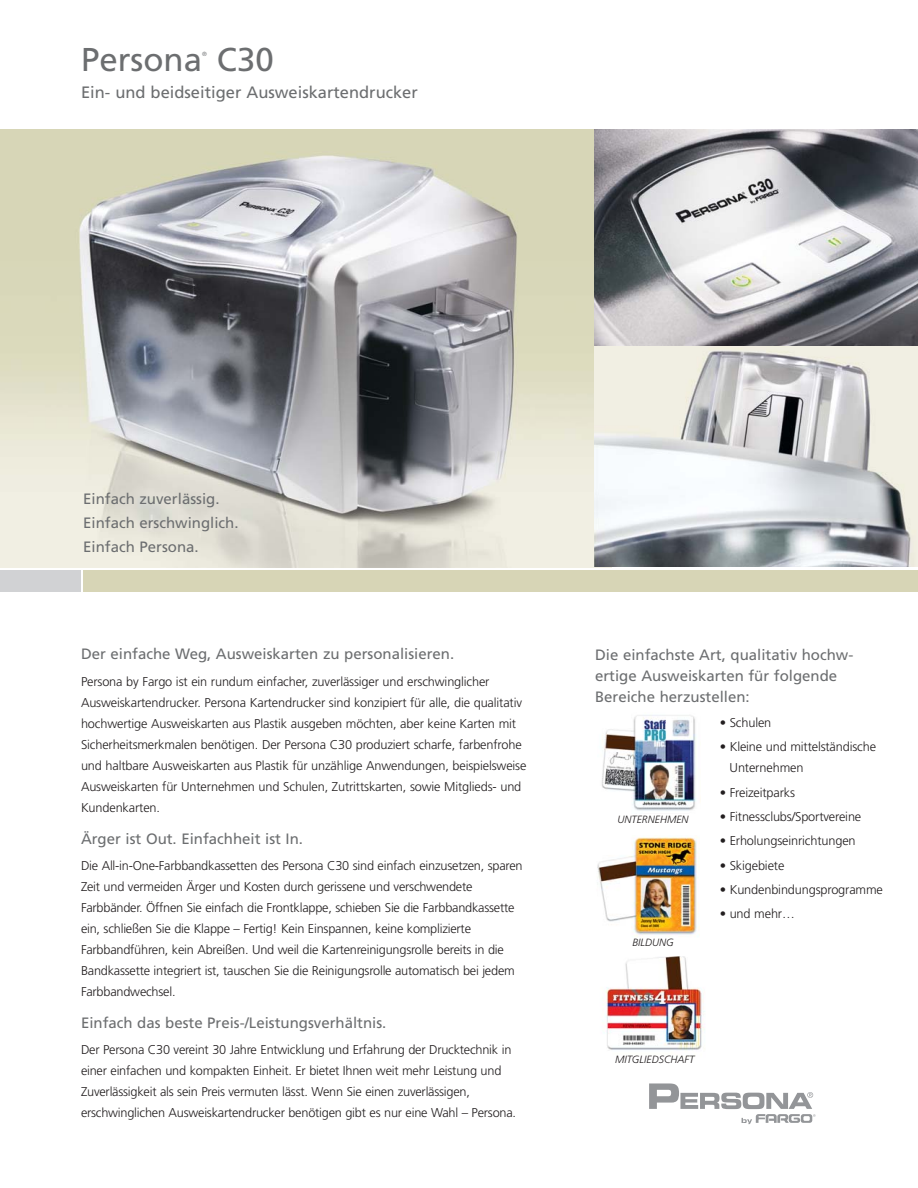
<style>
.page{position:relative;width:918px;height:1188px;background:#fff}
.page>*{position:absolute;margin:0;border:0;box-sizing:border-box;transform-origin:0 0}
.t1{font:33px "Frutiger LT Std";color:#6c6e70}
.t2{font:16.5px "Frutiger LT Std";color:#6c6e70}
.t3{font:15px/24px "Frutiger LT Std";color:#6c6e70}
.t4{font:300 12.75px/21px "Frutiger LT Std";letter-spacing:-.015em;color:#231f20}
.t5{font:italic 300 10.5px "Frutiger LT Std";color:#231f20}
.t6{font:300 6px "Frutiger LT Std";color:#6c6e70}
</style>
<div class="page">
<img style="left:0;top:130px;width:594px;height:437px">
<svg style="left:649px;top:1083px;width:167px;height:41px"></svg>
<img style="left:594px;top:346px;width:324px;height:221px">
<svg style="left:594px;top:130px;width:324px;height:216px"></svg>
<div style="left:0;top:570px;width:81px;height:21px;background:#d1d2d4"></div>
<div style="left:83px;top:570px;width:835px;height:21px;background:#d7d5b6"></div>
<img style="left:605px;top:956px;width:100px;height:94px">
<img style="left:602px;top:715px;width:94px;height:96px">
<img style="left:597px;top:837px;width:102px;height:100px">
<h1 class="t1" style="left:81px;top:46px;width:123px">Persona</h1>
<p class="t6" style="left:202px;top:52px;width:6px">®</p>
<h1 class="t1" style="left:217px;top:46px;width:58px">C30</h1>
<p class="t2" style="left:81px;top:85px;width:338px">Ein- und beidseitiger Ausweiskartendrucker</p>
<p class="t3" style="left:83px;top:487px;width:157px">Einfach zuverlässig.<br>Einfach erschwinglich.<br>Einfach Persona.</p>
<p class="t3" style="left:81px;top:643px;width:375px">Der einfache Weg, Ausweiskarten zu personalisieren.</p>
<p class="t4" style="left:81px;top:671px;width:447px">Persona by Fargo ist ein rundum einfacher, zuverlässiger und erschwinglicher Ausweiskartendrucker. Persona Kartendrucker sind konzipiert für alle, die qualitativ hochwertige Ausweiskarten aus Plastik ausgeben möchten, aber keine Karten mit Sicherheitsmerkmalen benötigen. Der Persona C30 produziert scharfe, farbenfrohe und haltbare Ausweiskarten aus Plastik für unzählige Anwendungen, beispielsweise Ausweiskarten für Unternehmen und Schulen, Zutrittskarten, sowie Mitglieds- und Kundenkarten.</p>
<p class="t3" style="left:81px;top:827px;width:224px">Ärger ist Out. Einfachheit ist In.</p>
<p class="t4" style="left:81px;top:856px;width:443px">Die All-in-One-Farbbandkassetten des Persona C30 sind einfach einzusetzen, sparen Zeit und vermeiden Ärger und Kosten durch gerissene und verschwendete Farbbänder. Öffnen Sie einfach die Frontklappe, schieben Sie die Farbbandkassette ein, schließen Sie die Klappe – Fertig! Kein Einspannen, keine komplizierte Farbbandführen, kein Abreißen. Und weil die Kartenreinigungsrolle bereits in die Bandkassette integriert ist, tauschen Sie die Reinigungsrolle automatisch bei jedem Farbbandwechsel.</p>
<p class="t3" style="left:81px;top:1011px;width:307px">Einfach das beste Preis-/Leistungsverhältnis.</p>
<p class="t4" style="left:81px;top:1040px;width:437px">Der Persona C30 vereint 30 Jahre Entwicklung und Erfahrung der Drucktechnik in einer einfachen und kompakten Einheit. Er bietet Ihnen weit mehr Leistung und Zuverlässigkeit als sein Preis vermuten lässt. Wenn Sie einen zuverlässigen, erschwinglichen Ausweiskartendrucker benötigen gibt es nur eine Wahl – Persona.</p>
<p class="t3" style="left:595px;top:645px;width:260px;line-height:21px">Die einfachste Art, qualitativ hochw&shy;ertige Ausweiskarten für folgende<br>Bereiche herzustellen:</p>
<p class="t5" style="left:617px;top:815px;width:73px">UNTERNEHMEN</p>
<p class="t5" style="left:632px;top:938px;width:43px">BILDUNG</p>
<p class="t4" style="left:720px;top:713px;width:53px">• Schulen</p>
<p class="t4" style="left:730px;top:737px;width:148px;text-indent:-10px">• Kleine und mittelständische<br>Unternehmen</p>
<p class="t4" style="left:720px;top:782px;width:77px">• Freizeitparks</p>
<p class="t4" style="left:720px;top:807px;width:143px">• Fitnessclubs/Sportvereine</p>
<p class="t4" style="left:720px;top:831px;width:137px">• Erholungseinrichtungen</p>
<p class="t4" style="left:720px;top:855px;width:66px">• Skigebiete</p>
<p class="t4" style="left:720px;top:879px;width:165px">• Kundenbindungsprogramme</p>
<p class="t4" style="left:720px;top:904px;width:77px">• und mehr…</p>
<p class="t5" style="left:615px;top:1055px;width:81px">MITGLIEDSCHAFT</p>
</div>
